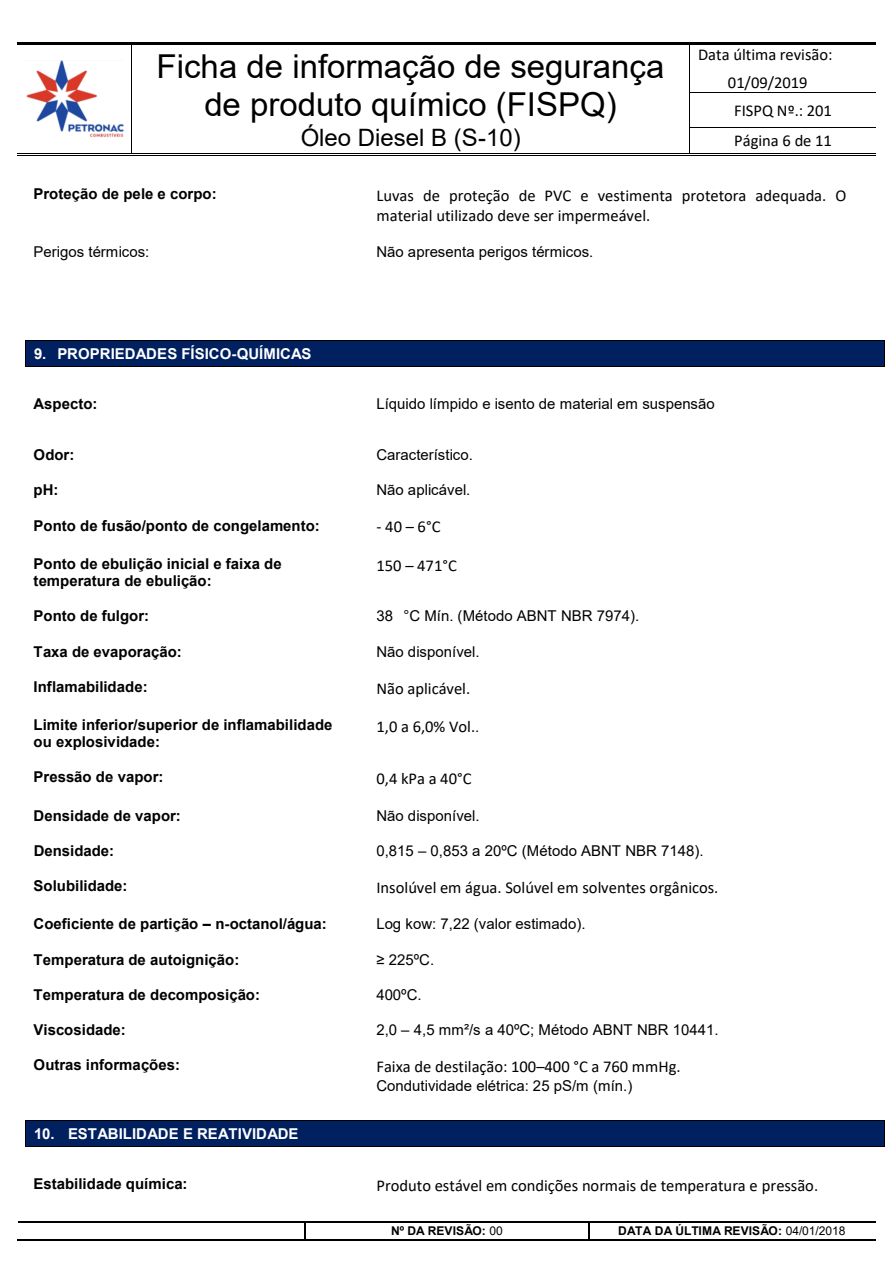
<style>
.page{position:relative;width:893px;height:1263px;background:#fff}
.page>*{position:absolute;margin:0;border:0;box-sizing:border-box;transform-origin:0 0}
.t1{font:33px/38px "Arial";color:#000;text-align:center}
.t2{font:24px "Arial";color:#000}
.t3{font:16.5px/20.1px "Calibri";color:#000}
.t4{font:700 15px/17.2px "Arial";color:#000}
.t5{font:15px "Arial";color:#000}
.t6{font:700 15px "Arial";color:#fff}
.t7{font:700 12px "Arial";letter-spacing:.005em;color:#000}
.s1{font-family:"Arial";font-size:15px}
.s2{font-weight:400}
</style>
<div class="page">
<hr style="left:17px;top:42px;width:114px;height:3px;background:#000">
<hr style="left:134px;top:42px;width:556px;height:3px;background:#000">
<hr style="left:692px;top:42px;width:184px;height:3px;background:#000">
<hr style="left:131px;top:45px;width:1px;height:47px;background:#000">
<hr style="left:690px;top:45px;width:1px;height:47px;background:#000">
<hr style="left:690px;top:92px;width:186px;height:1px;background:#000">
<hr style="left:131px;top:93px;width:1px;height:34px;background:#000">
<hr style="left:690px;top:93px;width:1px;height:34px;background:#000">
<hr style="left:690px;top:127px;width:186px;height:1px;background:#000">
<hr style="left:17px;top:155px;width:114px;height:1px;background:#000">
<hr style="left:17px;top:154px;width:114px;height:1px;background:#000">
<svg style="left:131px;top:127px;width:3px;height:29px"></svg>
<hr style="left:134px;top:155px;width:556px;height:1px;background:#000">
<hr style="left:134px;top:154px;width:556px;height:1px;background:#000">
<hr style="left:692px;top:155px;width:184px;height:1px;background:#000">
<hr style="left:692px;top:154px;width:184px;height:1px;background:#000">
<hr style="left:18px;top:1221px;width:287px;height:1px;background:#000">
<hr style="left:306px;top:1221px;width:282px;height:1px;background:#000">
<hr style="left:589px;top:1221px;width:286px;height:1px;background:#000">
<hr style="left:17px;top:1239px;width:288px;height:2px;background:#000">
<svg style="left:305px;top:1221px;width:1px;height:20px"></svg>
<hr style="left:306px;top:1239px;width:282px;height:2px;background:#000">
<svg style="left:588px;top:1221px;width:1px;height:20px"></svg>
<hr style="left:589px;top:1239px;width:286px;height:2px;background:#000">
<img style="left:26px;top:60px;width:98px;height:77px">
<div style="left:26px;top:341px;width:858px;height:25px;background:#002060"></div>
<hr style="left:26px;top:340px;width:858px;height:1px;background:#000">
<hr style="left:26px;top:366px;width:858px;height:1px;background:#000">
<svg style="left:884px;top:340px;width:1px;height:27px"></svg>
<div style="left:26px;top:1121px;width:858px;height:25px;background:#002060"></div>
<hr style="left:26px;top:1120px;width:858px;height:1px;background:#000">
<hr style="left:26px;top:1146px;width:858px;height:1px;background:#000">
<svg style="left:884px;top:1120px;width:1px;height:27px"></svg>
<h1 class="t1" style="left:157px;top:48px;width:509px">Ficha de informação de segurança de produto químico (FISPQ)</h1>
<h2 class="t2" style="left:301px;top:121px;width:222px">Óleo Diesel B (S-10)</h2>
<p class="t3" style="left:698px;top:45px;width:136px">Data última revisão:</p>
<p class="t3" style="left:728px;top:72px;width:81px">01/09/2019</p>
<p class="t3" style="left:734px;top:100px;width:99px">FISPQ Nº.: 201</p>
<p class="t3" style="left:734px;top:130px;width:99px">Página 6 de 11</p>
<p class="t4" style="left:34px;top:185px;width:185px">Proteção de pele e corpo:</p>
<p class="t3" style="left:376px;top:185px;width:472px">Luvas de proteção de PVC e vestimenta protetora adequada. O material utilizado deve ser impermeável.</p>
<p class="t5" style="left:34px;top:242px;width:117px">Perigos térmicos:</p>
<p class="t5" style="left:376px;top:242px;width:218px">Não apresenta perigos térmicos.</p>
<p class="t6" style="left:34px;top:343px;width:279px">9. PROPRIEDADES FÍSICO-QUÍMICAS</p>
<p class="t4" style="left:34px;top:395px;width:65px">Aspecto:</p>
<p class="t5" style="left:376px;top:394px;width:340px">Líquido límpido e isento de material em suspensão</p>
<p class="t4" style="left:34px;top:446px;width:42px">Odor:</p>
<p class="t5" style="left:376px;top:445px;width:98px">Característico.</p>
<p class="t4" style="left:34px;top:482px;width:26px">pH:</p>
<p class="t5" style="left:376px;top:480px;width:95px">Não aplicável.</p>
<p class="t4" style="left:34px;top:517px;width:288px">Ponto de fusão/ponto de congelamento:</p>
<p class="t3" style="left:376px;top:516px;width:66px">- 40 – 6°C</p>
<p class="t4" style="left:34px;top:555px;width:250px">Ponto de ebulição inicial e faixa de temperatura de ebulição:</p>
<p class="t3" style="left:376px;top:555px;width:82px">150 – 471°C</p>
<p class="t4" style="left:34px;top:608px;width:117px">Ponto de fulgor:</p>
<p class="t5" style="left:376px;top:606px;width:265px">38 °C Mín. (Método ABNT NBR 7974).</p>
<p class="t4" style="left:34px;top:643px;width:150px">Taxa de evaporação:</p>
<p class="t5" style="left:376px;top:641px;width:105px">Não disponível.</p>
<p class="t4" style="left:34px;top:678px;width:116px">Inflamabilidade:</p>
<p class="t3" style="left:376px;top:677px;width:95px">Não aplicável.</p>
<p class="t4" style="left:34px;top:716px;width:300px">Limite inferior/superior de inflamabilidade ou explosividade:</p>
<p class="t3" style="left:376px;top:716px;width:104px">1,0 a 6,0% Vol.<span class="s1">.</span></p>
<p class="t4" style="left:34px;top:769px;width:131px">Pressão de vapor:</p>
<p class="t3" style="left:376px;top:768px;width:97px">0,4 kPa a 40°C</p>
<p class="t4" style="left:34px;top:807px;width:149px">Densidade de vapor:</p>
<p class="t5" style="left:376px;top:805px;width:105px">Não disponível.</p>
<p class="t4" style="left:34px;top:842px;width:82px">Densidade:</p>
<p class="t5" style="left:376px;top:840px;width:329px">0,815 – 0,853 a 20ºC (Método ABNT NBR 7148).</p>
<p class="t4" style="left:34px;top:877px;width:95px">Solubilidade:</p>
<p class="t3" style="left:376px;top:877px;width:344px">Insolúvel em água. Solúvel em solventes orgânicos.</p>
<p class="t4" style="left:34px;top:916px;width:295px">Coeficiente de partição – n-octanol/água:</p>
<p class="t5" style="left:376px;top:914px;width:211px">Log kow: 7,22 (valor estimado).</p>
<p class="t4" style="left:34px;top:951px;width:207px">Temperatura de autoignição:</p>
<p class="t5" style="left:376px;top:949px;width:59px">≥ 225ºC.</p>
<p class="t4" style="left:34px;top:986px;width:228px">Temperatura de decomposição:</p>
<p class="t5" style="left:376px;top:984px;width:47px">400ºC.</p>
<p class="t4" style="left:34px;top:1021px;width:94px">Viscosidade:</p>
<p class="t5" style="left:376px;top:1019px;width:344px">2,0 – 4,5 mm²/s a 40ºC; Método ABNT NBR 10441.</p>
<p class="t4" style="left:34px;top:1057px;width:148px">Outras informações:</p>
<p class="t3" style="left:376px;top:1056px;width:306px">Faixa de destilação: 100–400 °C a 760 mmHg.</p>
<p class="t5" style="left:376px;top:1075px;width:257px">Condutividade elétrica: 25 pS/m (mín.)</p>
<p class="t6" style="left:34px;top:1123px;width:266px">10. ESTABILIDADE E REATIVIDADE</p>
<p class="t4" style="left:34px;top:1175px;width:155px">Estabilidade química:</p>
<p class="t3" style="left:376px;top:1175px;width:443px">Produto estável em condições normais de temperatura e pressão.</p>
<p class="t7" style="left:391px;top:1222px;width:113px">Nº DA REVISÃO: <span class="s2">00</span></p>
<p class="t7" style="left:618px;top:1222px;width:229px">DATA DA ÚLTIMA REVISÃO: <span class="s2">04/01/2018</span></p>
</div>
